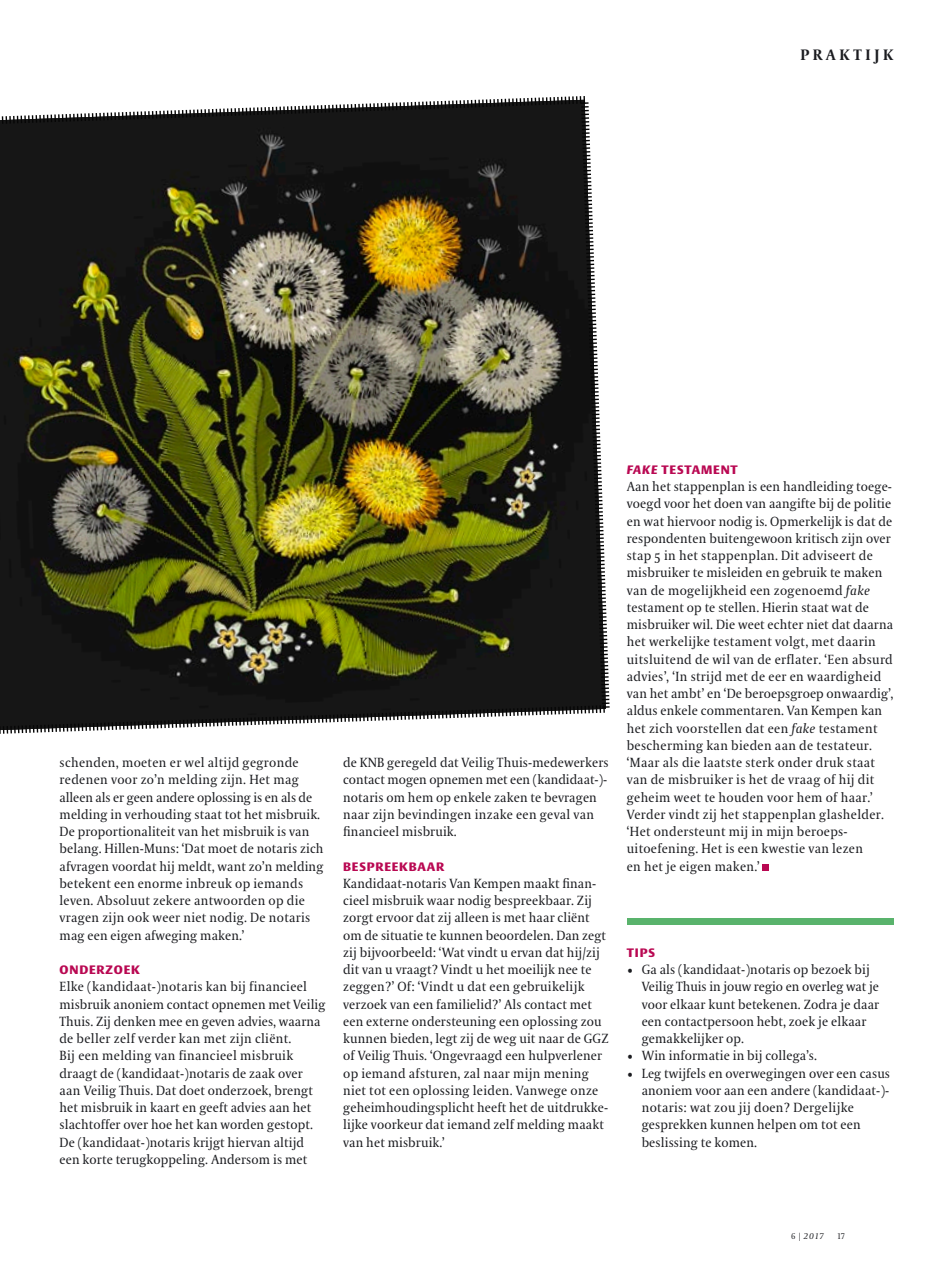
<style>
.page{position:relative;width:936px;height:1263px;background:#fff}
.page>*{position:absolute;margin:0;border:0;box-sizing:border-box;transform-origin:0 0}
.t1{font:700 15px "VPRO Coranto";color:#1b1c20}
.t2{font:13.2px/17.2px "VPRO Coranto";letter-spacing:.01em;color:#1b1c20}
.t3{font:700 12px "VPRO Vesta";letter-spacing:.07em;color:#b90852}
.t4{font:italic 8.25px "VPRO Coranto";color:#1b1c20}
.t5{font:8.25px "VPRO Coranto Cn";color:#1b1c20}
.s1{font-style:italic}
.s2{font-family:"VPRO Coranto Cn";font-style:normal}
</style>
<div class="page">
<img style="left:0;top:96px;width:610px;height:638px">
<div style="left:762px;top:864px;width:7px;height:7px;background:#b90852"></div>
<div style="left:626px;top:918px;width:267px;height:6px;background:#59b36c"></div>
<p class="t1" style="left:800px;top:45px;width:51px">Pr akti</p>
<p class="t1" style="left:874px;top:45px;width:19px">j k</p>
<p class="t2" style="left:60px;top:754px;width:265px">schenden, moeten er wel altijd gegronde redenen voor zo’n melding zijn. Het mag alleen als er geen andere oplossing is en als de melding in verhouding staat tot het misbruik.<br>De proportionaliteit van het misbruik is van belang. Hillen-Muns: ‘Dat moet de notaris zich afvragen voordat hij meldt, want zo’n melding betekent een enorme inbreuk op iemands leven. Absoluut zekere antwoorden op die vragen zijn ook weer niet nodig. De notaris mag een eigen afweging maken.’</p>
<p class="t3" style="left:60px;top:965px;width:82px">ONDERZOEK</p>
<p class="t2" style="left:60px;top:978px;width:267px">Elke (kandidaat-)notaris kan bij financieel misbruik anoniem contact opnemen met Veilig Thuis. Zij denken mee en geven advies, waarna de beller zelf verder kan met zijn cliënt.<br>Bij een melding van financieel misbruik draagt de (kandidaat-)notaris de zaak over aan Veilig Thuis. Dat doet onderzoek, brengt het misbruik in kaart en geeft advies aan het slachtoffer over hoe het kan worden gestopt.<br>De (kandidaat-)notaris krijgt hiervan altijd een korte terugkoppeling. Andersom is met</p>
<p class="t2" style="left:343px;top:754px;width:267px">de KNB geregeld dat Veilig Thuis-medewerkers contact mogen opnemen met een (kandidaat-)- notaris om hem op enkele zaken te bevragen naar zijn bevindingen inzake een geval van financieel misbruik.</p>
<p class="t3" style="left:343px;top:861px;width:103px">BESPREEKBAAR</p>
<p class="t2" style="left:343px;top:875px;width:267px">Kandidaat-notaris Van Kempen maakt finan&shy;cieel misbruik waar nodig bespreekbaar. Zij zorgt ervoor dat zij alleen is met haar cliënt om de situatie te kunnen beoordelen. Dan zegt zij bijvoorbeeld: ‘Wat vindt u ervan dat hij/zij dit van u vraagt? Vindt u het moeilijk nee te zeggen?’ Of: ‘Vindt u dat een gebruikelijk verzoek van een familielid?’ Als contact met een externe ondersteuning een oplossing zou kunnen bieden, legt zij de weg uit naar de GGZ of Veilig Thuis. ‘Ongevraagd een hulpverlener op iemand afsturen, zal naar mijn mening niet tot een oplossing leiden. Vanwege onze geheimhoudingsplicht heeft het de uitdrukke&shy;lijke voorkeur dat iemand zelf melding maakt van het misbruik.’</p>
<p class="t3" style="left:626px;top:464px;width:112px"><span class="s1">Fake</span> TESTAMENT</p>
<p class="t2" style="left:626px;top:478px;width:268px">Aan het stappenplan is een handleiding toege&shy;voegd voor het doen van aangifte bij de politie en wat hiervoor nodig is. Opmerkelijk is dat de respondenten buitengewoon kritisch zijn over stap 5 in het stappenplan. Dit adviseert de misbruiker te misleiden en gebruik te maken van de mogelijkheid een zogenoemd <span class="s1">fake </span>testament op te stellen. Hierin staat wat de misbruiker wil. Die weet echter niet dat daarna het werkelijke testament volgt, met daarin uitsluitend de wil van de erflater. ‘Een absurd advies’, ‘In strijd met de eer en waardigheid van het ambt’ en ‘De beroepsgroep onwaardig’, aldus enkele commentaren. Van Kempen kan het zich voorstellen dat een <span class="s1">fake</span> testament bescherming kan bieden aan de testateur. ‘Maar als die laatste sterk onder druk staat van de misbruiker is het de vraag of hij dit geheim weet te houden voor hem of haar.’ Verder vindt zij het stappenplan glashelder. ‘Het ondersteunt mij in mijn beroeps&shy;uitoefening. Het is een kwestie van lezen<br>en het je eigen maken.’</p>
<p class="t3" style="left:626px;top:947px;width:30px">TIPS</p>
<p class="t2" style="left:641px;top:961px;width:239px;text-indent:-15px">• Ga als (kandidaat-)notaris op bezoek bij Veilig Thuis in jouw regio en overleg wat je voor elkaar kunt betekenen. Zodra je daar een contactpersoon hebt, zoek je elkaar gemakkelijker op.</p>
<p class="t2" style="left:626px;top:1047px;width:192px">• Win informatie in bij collega’s.</p>
<p class="t2" style="left:641px;top:1064px;width:250px;text-indent:-15px">• Leg twijfels en overwegingen over een casus anoniem voor aan een andere (kandidaat-)- notaris: wat zou jij doen? Dergelijke gesprekken kunnen helpen om tot een beslissing te komen.</p>
<p class="t4" style="left:791px;top:1231px;width:34px"><span class="s2">6 |</span> 2017</p>
<p class="t5" style="left:837px;top:1231px;width:9px">17</p>
</div>
